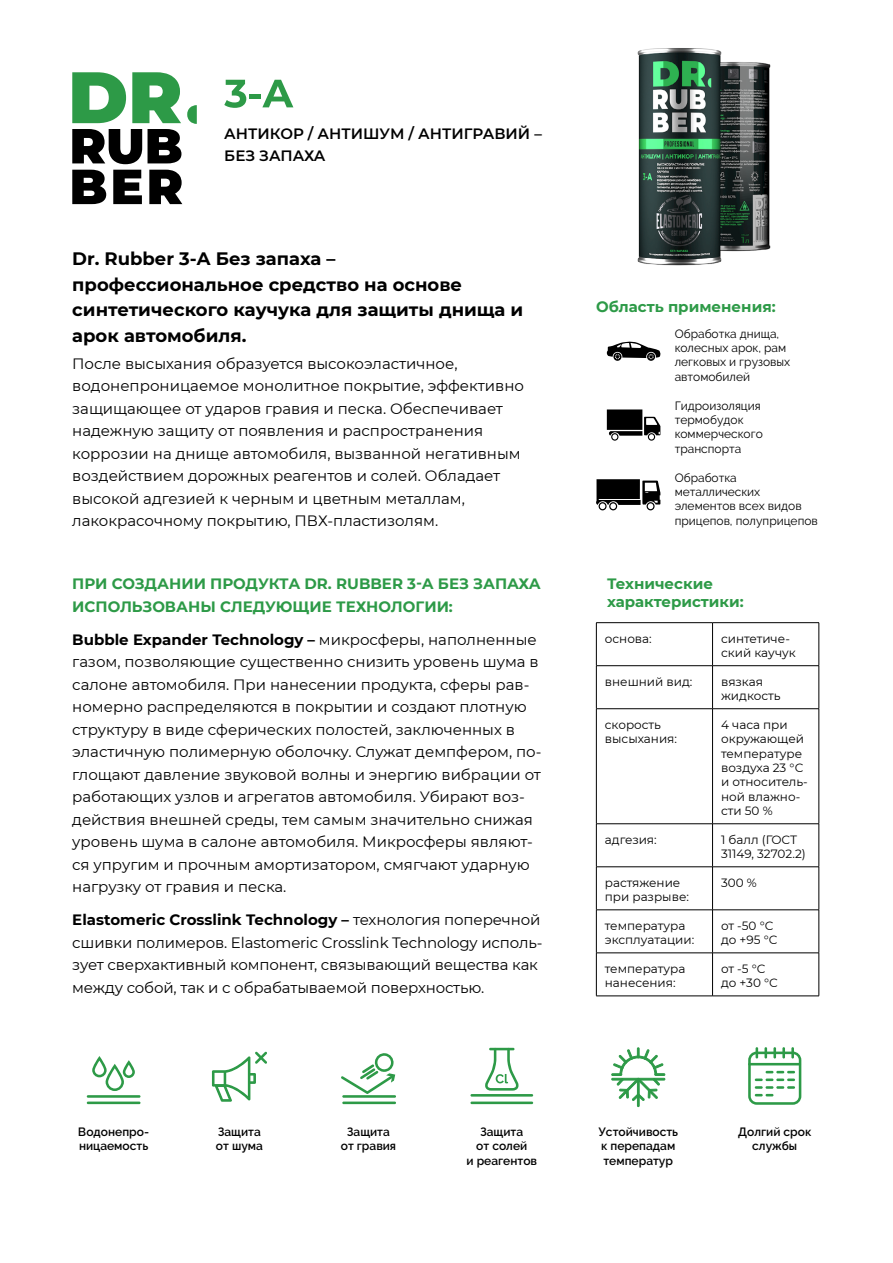
<style>
.page{position:relative;width:893px;height:1263px;background:#fff}
.page>*{position:absolute;margin:0;border:0;box-sizing:border-box;transform-origin:0 0}
.t1{font:700 18px/25.5px "Montserrat";color:#000}
.t2{font:15px/22.5px "Montserrat";color:#000}
.t3{font:700 15px/18px "Montserrat";color:#2d9a47}
.t4{font:600 15px/22.5px "Montserrat";color:#000}
.t5{font:12px/14.4px "Montserrat";color:#000}
.t6{font:12px/14.4px "Raleway";color:#000}
.t7{font:600 12px/14.4px "Raleway";color:#000}
.s1{font-weight:700}
</style>
<div class="page">
<hr style="left:596px;top:622px;width:116px;height:1px;background:#000">
<hr style="left:596px;top:623px;width:1px;height:42px;background:#000">
<hr style="left:712px;top:622px;width:107px;height:1px;background:#000">
<hr style="left:712px;top:623px;width:1px;height:42px;background:#000">
<hr style="left:819px;top:623px;width:1px;height:42px;background:#000">
<hr style="left:596px;top:665px;width:116px;height:1px;background:#000">
<hr style="left:596px;top:666px;width:1px;height:42px;background:#000">
<hr style="left:712px;top:665px;width:107px;height:1px;background:#000">
<hr style="left:712px;top:666px;width:1px;height:42px;background:#000">
<hr style="left:819px;top:666px;width:1px;height:42px;background:#000">
<hr style="left:596px;top:708px;width:116px;height:1px;background:#000">
<hr style="left:596px;top:709px;width:1px;height:114px;background:#000">
<hr style="left:712px;top:708px;width:107px;height:1px;background:#000">
<hr style="left:712px;top:709px;width:1px;height:114px;background:#000">
<hr style="left:819px;top:709px;width:1px;height:114px;background:#000">
<hr style="left:596px;top:823px;width:116px;height:1px;background:#000">
<hr style="left:596px;top:824px;width:1px;height:43px;background:#000">
<hr style="left:712px;top:823px;width:107px;height:1px;background:#000">
<hr style="left:712px;top:824px;width:1px;height:43px;background:#000">
<hr style="left:819px;top:824px;width:1px;height:43px;background:#000">
<hr style="left:596px;top:866px;width:116px;height:1px;background:#000">
<hr style="left:596px;top:867px;width:1px;height:43px;background:#000">
<hr style="left:712px;top:866px;width:107px;height:1px;background:#000">
<hr style="left:712px;top:867px;width:1px;height:43px;background:#000">
<hr style="left:819px;top:867px;width:1px;height:43px;background:#000">
<hr style="left:596px;top:909px;width:116px;height:1px;background:#000">
<hr style="left:596px;top:910px;width:1px;height:43px;background:#000">
<hr style="left:712px;top:909px;width:107px;height:1px;background:#000">
<hr style="left:712px;top:910px;width:1px;height:43px;background:#000">
<hr style="left:819px;top:910px;width:1px;height:43px;background:#000">
<hr style="left:596px;top:952px;width:116px;height:1px;background:#000">
<hr style="left:596px;top:953px;width:1px;height:43px;background:#000">
<hr style="left:712px;top:952px;width:107px;height:1px;background:#000">
<hr style="left:712px;top:953px;width:1px;height:43px;background:#000">
<hr style="left:819px;top:953px;width:1px;height:43px;background:#000">
<hr style="left:596px;top:996px;width:116px;height:1px;background:#000">
<hr style="left:712px;top:996px;width:107px;height:1px;background:#000">
<hr style="left:87px;top:1095px;width:53px;height:3px;background:#2d9a47">
<hr style="left:87px;top:1101px;width:53px;height:3px;background:#2d9a47">
<svg style="left:92px;top:1056px;width:43px;height:35px"></svg>
<svg style="left:212px;top:1051px;width:55px;height:51px"></svg>
<hr style="left:342px;top:1095px;width:54px;height:3px;background:#2d9a47">
<hr style="left:342px;top:1101px;width:54px;height:3px;background:#2d9a47">
<svg style="left:341px;top:1053px;width:54px;height:41px"></svg>
<hr style="left:470px;top:1094px;width:63px;height:2px;background:#2d9a47">
<hr style="left:470px;top:1101px;width:63px;height:3px;background:#2d9a47">
<svg style="left:485px;top:1048px;width:34px;height:42px"></svg>
<svg style="left:748px;top:1047px;width:53px;height:58px"></svg>
<svg style="left:224px;top:80px;width:22px;height:28px"></svg>
<div style="left:250px;top:94px;width:11px;height:5px;background:#2d9a47"></div>
<svg style="left:262px;top:80px;width:31px;height:27px"></svg>
<svg style="left:611px;top:1047px;width:54px;height:61px"></svg>
<div style="left:637px;top:1078px;width:28px;height:2px;border:1px solid #2d9a47"></div>
<svg style="left:148px;top:129px;width:33px;height:34px"></svg>
<svg style="left:113px;top:170px;width:29px;height:34px"></svg>
<svg style="left:72px;top:129px;width:70px;height:35px"></svg>
<svg style="left:72px;top:170px;width:34px;height:34px"></svg>
<svg style="left:149px;top:170px;width:33px;height:34px"></svg>
<svg style="left:72px;top:72px;width:54px;height:51px"></svg>
<svg style="left:132px;top:72px;width:49px;height:51px"></svg>
<svg style="left:187px;top:105px;width:10px;height:19px"></svg>
<svg style="left:607px;top:341px;width:53px;height:20px"></svg>
<svg style="left:607px;top:409px;width:53px;height:32px"></svg>
<svg style="left:596px;top:479px;width:64px;height:31px"></svg>
<img style="left:637px;top:48px;width:134px;height:218px">
<p class="t4" style="left:224px;top:122px;width:319px">АНТИКОР / АНТИШУМ / АНТИГРАВИЙ –<br>БЕЗ ЗАПАХА</p>
<p class="t1" style="left:72px;top:245px;width:452px">Dr. Rubber 3-А Без запаха – профессиональное средство на основе синтетического каучука для защиты днища и арок автомобиля.</p>
<p class="t2" style="left:72px;top:351px;width:453px">После высыхания образуется высокоэластичное, водонепроницаемое монолитное покрытие, эффективно защищающее от ударов гравия и песка. Обеспечивает надежную защиту от появления и распространения коррозии на днище автомобиля, вызванной негативным воздействием дорожных реагентов и солей. Обладает высокой адгезией к черным и цветным металлам, лакокрасочному покрытию, ПВХ-пластизолям.</p>
<p class="t3" style="left:72px;top:574px;width:424px">При создании п родукта DR. RUBBER 3-А Без запа</p>
<p class="t3" style="left:519px;top:574px;width:21px">ха</p>
<p class="t3" style="left:72px;top:596px;width:382px">использованы следующие технологии:</p>
<p class="t2" style="left:72px;top:627px;width:471px"><span class="s1">Bubble Expander Technology –</span> микросферы, наполненные газом, позволяющие существенно снизить уровень шума в салоне автомобиля. При нанесении продукта, сферы рав&shy;номерно распределяются в покрытии и создают плотную структуру в виде сферических полостей, заключенных в эластичную полимерную оболочку. Служат демпфером, по&shy;глощают давление звуковой волны и энергию вибрации от работающих узлов и агрегатов автомобиля. Убирают воз&shy;действия внешней среды, тем самым значительно снижая уровень шума в салоне автомобиля. Микросферы являют&shy;ся упругим и прочным амортизатором, смягчают ударную нагрузку от гравия и песка.</p>
<p class="t2" style="left:72px;top:908px;width:472px"><span class="s1">Elastomeric Crosslink Technology –</span> технология поперечной сшивки полимеров. Elastomeric Crosslink Technology исполь&shy;зует сверхактивный компонент, связывающий вещества как между собой, так и с обрабатываемой поверхностью.</p>
<p class="t3" style="left:596px;top:297px;width:181px">Область применения:</p>
<p class="t6" style="left:675px;top:326px;width:117px">Обработка днища, колесных арок, рам легковых и грузовых автомобилей</p>
<p class="t6" style="left:675px;top:398px;width:90px">Гидроизоляция термобудок коммерческого транспорта</p>
<p class="t6" style="left:675px;top:470px;width:145px">Обработка металлических элементов всех видов прицепов, полуприцепов</p>
<p class="t3" style="left:607px;top:574px;width:138px">Технические характеристики:</p>
<p class="t5" style="left:605px;top:631px;width:48px">основа:</p>
<p class="t5" style="left:721px;top:631px;width:76px">синтетиче&shy;ский каучук</p>
<p class="t5" style="left:605px;top:674px;width:89px">внешний вид:</p>
<p class="t5" style="left:721px;top:674px;width:61px">вязкая жидкость</p>
<p class="t5" style="left:605px;top:717px;width:74px">скорость высыхания:</p>
<p class="t5" style="left:721px;top:717px;width:88px">4 часа при окружающей температуре воздуха 23 °С и относитель&shy;ной влажно&shy;сти 50 %</p>
<p class="t5" style="left:605px;top:832px;width:53px">адгезия:</p>
<p class="t5" style="left:721px;top:832px;width:86px">1 балл (ГОСТ<br>31149, 32702.2)</p>
<p class="t5" style="left:605px;top:875px;width:86px">растяжение при разрыве:</p>
<p class="t5" style="left:721px;top:875px;width:37px">300 %</p>
<p class="t5" style="left:605px;top:918px;width:91px">температура эксплуатации:</p>
<p class="t5" style="left:721px;top:918px;width:58px">от -50 °С до +95 °С</p>
<p class="t5" style="left:605px;top:961px;width:82px">температура нанесения:</p>
<p class="t5" style="left:721px;top:961px;width:58px">от -5 °С до +30 °С</p>
<p class="t7" style="left:78px;top:1125px;width:72px">Водонепро&shy;ницаемость</p>
<p class="t7" style="left:216px;top:1125px;width:48px">Защита от шума</p>
<p class="t7" style="left:341px;top:1125px;width:57px;text-align:center">Защита от гравия</p>
<p class="t7" style="left:467px;top:1125px;width:72px;text-align:center">Защита<br>от солей<br>и реагентов</p>
<p class="t7" style="left:598px;top:1125px;width:81px">Устойчивость к перепадам температур</p>
<p class="t7" style="left:738px;top:1125px;width:74px;text-align:center">Долгий срок службы</p>
</div>
